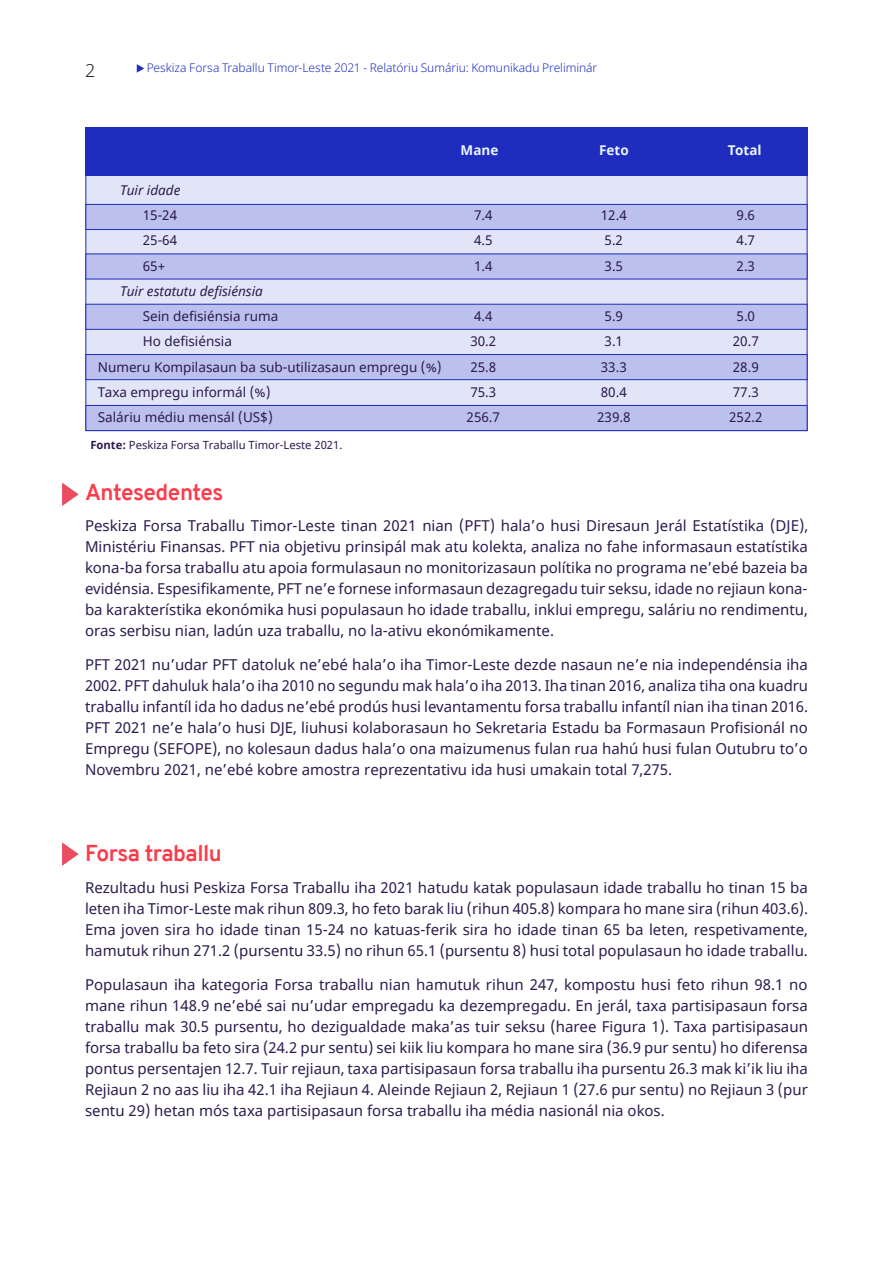
<style>
.page{position:relative;width:893px;height:1263px;background:#fff}
.page>*{position:absolute;margin:0;border:0;box-sizing:border-box;transform-origin:0 0}
.t1{font:700 22.5px "Overpass";letter-spacing:-.02em;color:#fa3c4b}
.t2{font:300 18px "Noto Sans";color:#231f20}
.t3{font:15px/21px "Noto Sans";color:#2c1b4d;text-align:justify}
.box{font:13.5px "Noto Sans";color:#2c1b4d}
.box-2{font:italic 13.5px "Noto Sans";color:#2c1b4d}
.box_indent_2{font:700 13.5px "Noto Sans";color:#ebf5fd}
.t4{font:300 12px "Noto Sans";letter-spacing:-.005em;color:#1e2dbe}
.Footnote{font:11.25px "Noto Sans";color:#2c1b4d}
.s1{font-weight:700}
</style>
<div class="page">
<div style="left:86px;top:171px;width:721px;height:260px;background:#e2e4f7"></div>
<div style="left:86px;top:204px;width:721px;height:26px;background:#bbc0ec;border:1px solid #1e2dbe"></div>
<div style="left:86px;top:254px;width:721px;height:25px;background:#bbc0ec"></div>
<div style="left:86px;top:304px;width:721px;height:25px;background:#bbc0ec;border:1px solid #1e2dbe"></div>
<div style="left:86px;top:354px;width:721px;height:26px;background:#bbc0ec;border:1px solid #1e2dbe"></div>
<div style="left:86px;top:405px;width:721px;height:26px;background:#bbc0ec;border:1px solid #1e2dbe"></div>
<div style="left:85px;top:128px;width:723px;height:48px;background:#1e2dbe"></div>
<svg style="left:62px;top:483px;width:17px;height:23px"></svg>
<svg style="left:62px;top:842px;width:17px;height:24px"></svg>
<p class="t2" style="left:85px;top:57px;width:12px">2</p>
<p class="t4" style="left:147px;top:60px;width:452px">Peskiza Forsa Traballu Timor-Leste 2021 - Relatóriu Sumáriu: Komunikadu Preliminár</p>
<p class="box_indent_2" style="left:461px;top:141px;width:39px">Mane</p>
<p class="box_indent_2" style="left:599px;top:141px;width:31px">Feto</p>
<p class="box_indent_2" style="left:728px;top:141px;width:35px">Total</p>
<p class="box-2" style="left:120px;top:180px;width:62px">Tuir idade</p>
<p class="box" style="left:143px;top:206px;width:36px">15-24</p>
<p class="box" style="left:474px;top:206px;width:20px">7.4</p>
<p class="box" style="left:601px;top:206px;width:27px">12.4</p>
<p class="box" style="left:737px;top:206px;width:20px">9.6</p>
<p class="box" style="left:143px;top:231px;width:36px">25-64</p>
<p class="box" style="left:474px;top:231px;width:20px">4.5</p>
<p class="box" style="left:605px;top:231px;width:20px">5.2</p>
<p class="box" style="left:737px;top:231px;width:20px">4.7</p>
<p class="box" style="left:143px;top:256px;width:24px">65+</p>
<p class="box" style="left:474px;top:256px;width:20px">1.4</p>
<p class="box" style="left:605px;top:256px;width:20px">3.5</p>
<p class="box" style="left:737px;top:256px;width:20px">2.3</p>
<p class="box-2" style="left:120px;top:281px;width:144px">Tuir estatutu defisiénsia</p>
<p class="box" style="left:143px;top:307px;width:137px">Sein defisiénsia ruma</p>
<p class="box" style="left:474px;top:307px;width:20px">4.4</p>
<p class="box" style="left:605px;top:307px;width:20px">5.9</p>
<p class="box" style="left:737px;top:307px;width:20px">5.0</p>
<p class="box" style="left:143px;top:332px;width:91px">Ho defisiénsia</p>
<p class="box" style="left:470px;top:332px;width:27px">30.2</p>
<p class="box" style="left:605px;top:332px;width:20px">3.1</p>
<p class="box" style="left:733px;top:332px;width:27px">20.7</p>
<p class="box" style="left:98px;top:358px;width:345px">Numeru Kompilasaun ba sub-utilizasaun empregu (%)</p>
<p class="box" style="left:470px;top:358px;width:27px">25.8</p>
<p class="box" style="left:601px;top:358px;width:27px">33.3</p>
<p class="box" style="left:733px;top:358px;width:27px">28.9</p>
<p class="box" style="left:98px;top:383px;width:174px">Taxa empregu informál (%)</p>
<p class="box" style="left:470px;top:383px;width:27px">75.3</p>
<p class="box" style="left:601px;top:383px;width:27px">80.4</p>
<p class="box" style="left:733px;top:383px;width:27px">77.3</p>
<p class="box" style="left:98px;top:408px;width:177px">Saláriu médiu mensál (US$)</p>
<p class="box" style="left:467px;top:408px;width:35px">256.7</p>
<p class="box" style="left:597px;top:408px;width:35px">239.8</p>
<p class="box" style="left:729px;top:408px;width:35px">252.2</p>
<p class="Footnote" style="left:90px;top:437px;width:253px"><span class="s1">Fonte:</span> Peskiza Forsa Traballu Timor-Leste 2021.</p>
<h1 class="t1" style="left:85px;top:476px;width:140px">Antesedentes</h1>
<p class="t3" style="left:85px;top:516px;width:725px">Peskiza Forsa Traballu Timor-Leste tinan 2021 nian (PFT) hala’o husi Diresaun Jerál Estatístika (DJE), Ministériu Finansas. PFT nia objetivu prinsipál mak atu kolekta, analiza no fahe informasaun estatístika kona-ba forsa traballu atu apoia formulasaun no monitorizasaun polítika no programa ne’ebé bazeia ba evidénsia. Espesifikamente, PFT ne’e fornese informasaun dezagregadu tuir seksu, idade no rejiaun kona&shy;ba karakterístika ekonómika husi populasaun ho idade traballu, inklui empregu, saláriu no rendimentu, oras serbisu nian, ladún uza traballu, no la-ativu ekonómikamente.</p>
<p class="t3" style="left:85px;top:654px;width:725px">PFT 2021 nu’udar PFT datoluk ne’ebé hala’o iha Timor-Leste dezde nasaun ne’e nia independénsia iha 2002. PFT dahuluk hala’o iha 2010 no segundu mak hala’o iha 2013. Iha tinan 2016, analiza tiha ona kuadru traballu infantíl ida ho dadus ne’ebé prodús husi levantamentu forsa traballu infantíl nian iha tinan 2016.<br>PFT 2021 ne’e hala’o husi DJE, liuhusi kolaborasaun ho Sekretaria Estadu ba Formasaun Profisionál no Empregu (SEFOPE), no kolesaun dadus hala’o ona maizumenus fulan rua hahú husi fulan Outubru to’o Novembru 2021, ne’ebé kobre amostra reprezentativu ida husi umakain total 7,275.</p>
<h1 class="t1" style="left:85px;top:837px;width:138px">Forsa traballu</h1>
<p class="t3" style="left:85px;top:877px;width:725px">Rezultadu husi Peskiza Forsa Traballu iha 2021 hatudu katak populasaun idade traballu ho tinan 15 ba leten iha Timor-Leste mak rihun 809.3, ho feto barak liu (rihun 405.8) kompara ho mane sira (rihun 403.6).<br>Ema joven sira ho idade tinan 15-24 no katuas-ferik sira ho idade tinan 65 ba leten, respetivamente, hamutuk rihun 271.2 (pursentu 33.5) no rihun 65.1 (pursentu 8) husi total populasaun ho idade traballu.</p>
<p class="t3" style="left:85px;top:974px;width:724px">Populasaun iha kategoria Forsa traballu nian hamutuk rihun 247, kompostu husi feto rihun 98.1 no mane rihun 148.9 ne’ebé sai nu’udar empregadu ka dezempregadu. En jerál, taxa partisipasaun forsa traballu mak 30.5 pursentu, ho dezigualdade maka’as tuir seksu (haree Figura 1). Taxa partisipasaun forsa traballu ba feto sira (24.2 pur sentu) sei kiik liu kompara ho mane sira (36.9 pur sentu) ho diferensa pontus persentajen 12.7. Tuir rejiaun, taxa partisipasaun forsa traballu iha pursentu 26.3 mak ki’ik liu iha Rejiaun 2 no aas liu iha 42.1 iha Rejiaun 4. Aleinde Rejiaun 2, Rejiaun 1 (27.6 pur sentu) no Rejiaun 3 (pur sentu 29) hetan mós taxa partisipasaun forsa traballu iha média nasionál nia okos.</p>
</div>
